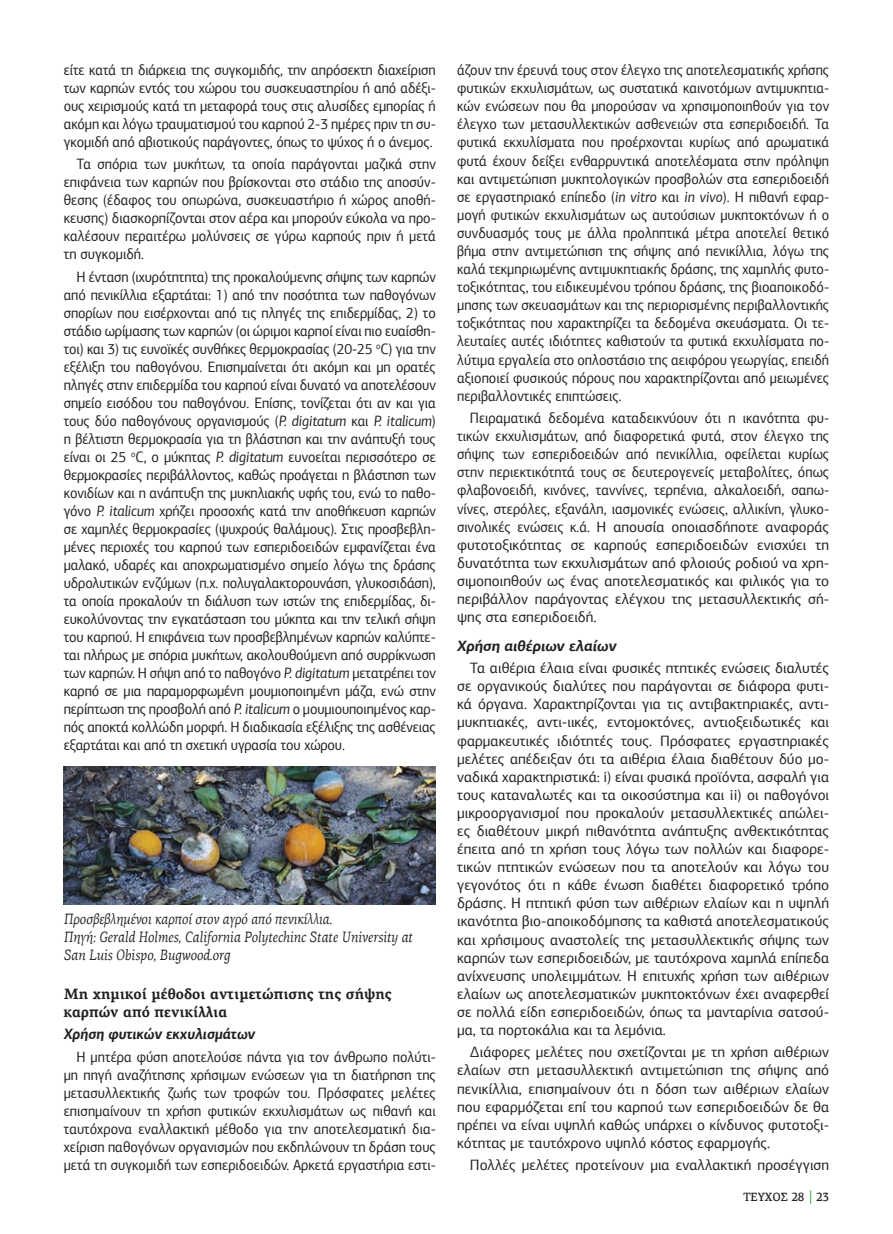
<style>
.page{position:relative;width:893px;height:1234px;background:#fff}
.page>*{position:absolute;margin:0;border:0;box-sizing:border-box;transform-origin:0 0}
.KEIMENO{font:15px/18px "PF Agora Sans Pro";color:#231f20;text-align:justify;scale:.94 1}
.KEIMENO-2{font:15px/18.1px "PF Agora Sans Pro";color:#231f20;text-align:justify}
.LEZANTA{font:italic 15px/18px "PF Agora Serif Pro";color:#231f20;scale:.86 1}
.TITLOS_10{font:700 15px/18px "PF Agora Serif Pro";color:#231f20;scale:.94 1}
.KEIMENO-3{font:italic 700 15px "PF Agora Sans Pro";color:#231f20;scale:.94 1}
.KEIMENO-4{font:italic 700 15px "PF Agora Sans Pro";color:#231f20}
.t1{font:500 12px "PF Agora Serif Pro";color:#231f20;scale:.94 1}
.s1{font-style:italic}
.s2{font-size:15px;color:#329945}
</style>
<div class="page">
<img style="left:64px;top:766px;width:372px;height:138px">
<p class="KEIMENO" style="left:64px;top:61px;width:397px">είτε κατά τη διάρκεια της συγκομιδής, την απρόσεκτη διαχείριση των καρπών εντός του χώρου του συσκευαστηρίου ή από αδέξι&shy;ους χειρισμούς κατά τη μεταφορά τους στις αλυσίδες εμπορίας ή ακόμη και λόγω τραυματισμού του καρπού 2-3 ημέρες πριν τη συ&shy;γκομιδή από αβιοτικούς παράγοντες, όπως το ψύχος ή ο άνεμος.</p>
<p class="KEIMENO" style="left:64px;top:155px;width:397px;text-indent:13px">Τα σπόρια των μυκήτων, τα οποία παράγονται μαζικά στην επιφάνεια των καρπών που βρίσκονται στο στάδιο της αποσύν&shy;θεσης (έδαφος του οπωρώνα, συσκευαστήριο ή χώρος αποθή&shy;κευσης) διασκορπίζονται στον αέρα και μπορούν εύκολα να προ&shy;καλέσουν περαιτέρω μολύνσεις σε γύρω καρπούς πριν ή μετά τη συγκομιδή.</p>
<p class="KEIMENO" style="left:64px;top:267px;width:397px;text-indent:13px">Η ένταση (ιχυρότητητα) της προκαλούμενης σήψης των καρπών από πενικίλλια εξαρτάται: 1) από την ποσότητα των παθογόνων σπορίων που εισέρχονται από τις πληγές της επιδερμίδας, 2) το στάδιο ωρίμασης των καρπών (οι ώριμοι καρποί είναι πιο ευαίσθη&shy;τοι) και 3) τις ευνοϊκές συνθήκες θερμοκρασίας (20-25 <sup>ο</sup>C) για την εξέλιξη του παθογόνου. Επισημαίνεται ότι ακόμη και μη ορατές πληγές στην επιδερμίδα του καρπού είναι δυνατό να αποτελέσουν σημείο εισόδου του παθογόνου. Επίσης, τονίζεται ότι αν και για τους δύο παθογόνους οργανισμούς (<span class="s1">P. digitatum</span> και <span class="s1">P. italicum</span>) η βέλτιστη θερμοκρασία για τη βλάστηση και την ανάπτυξή τους είναι οι 25 <sup>ο</sup>C, ο μύκητας <span class="s1">P. digitatum</span> ευνοείται περισσότερο σε θερμοκρασίες περιβάλλοντος, καθώς προάγεται η βλάστηση των κονιδίων και η ανάπτυξη της μυκηλιακής υφής του, ενώ το παθο&shy;γόνο <span class="s1">P. italicum</span> χρήζει προσοχής κατά την αποθήκευση καρπών σε χαμηλές θερμοκρασίες (ψυχρούς θαλάμους). Στις προσβεβλη&shy;μένες περιοχές του καρπού των εσπεριδοειδών εμφανίζεται ένα μαλακό, υδαρές και αποχρωματισμένο σημείο λόγω της δράσης υδρολυτικών ενζύμων (π.χ. πολυγαλακτορουνάση, γλυκοσιδάση), τα οποία προκαλούν τη διάλυση των ιστών της επιδερμίδας, δι&shy;ευκολύνοντας την εγκατάσταση του μύκητα και την τελική σήψη του καρπού. Η επιφάνεια των προσβεβλημένων καρπών καλύπτε&shy;ται πλήρως με σπόρια μυκήτων, ακολουθούμενη από συρρίκνωση των καρπών. Η σήψη από το παθογόνο <span class="s1">P. digitatum</span> μετατρέπει τον καρπό σε μια παραμορφωμένη μουμιοποιημένη μάζα, ενώ στην περίπτωση της προσβολή από <span class="s1">P. italicum</span> ο μουμιουποιημένος καρ&shy;πός αποκτά κολλώδη μορφή. Η διαδικασία εξέλιξης της ασθένειας εξαρτάται και από τη σχετική υγρασία του χώρου.</p>
<p class="LEZANTA" style="left:64px;top:909px;width:407px">Προσβεβλημένοι καρποί στον αγρό από πενικίλλια.<br>Πηγή: Gerald Holmes, California Polytechinc State University at<br>San Luis Obispo, Bugwood.org</p>
<p class="TITLOS_10" style="left:64px;top:985px;width:350px">Μη χημικοί μέθοδοι αντιμετώπισης της σήψης καρπών από πενικίλλια</p>
<p class="KEIMENO-3" style="left:64px;top:1024px;width:205px">Χρήση φυτικών εκχυλισμάτων</p>
<p class="KEIMENO" style="left:64px;top:1047px;width:397px;text-indent:13px">Η μητέρα φύση αποτελούσε πάντα για τον άνθρωπο πολύτι&shy;μη πηγή αναζήτησης χρήσιμων ενώσεων για τη διατήρηση της μετασυλλεκτικής ζωής των τροφών του. Πρόσφατες μελέτες επισημαίνουν τη χρήση φυτικών εκχυλισμάτων ως πιθανή και ταυτόχρονα εναλλακτική μέθοδο για την αποτελεσματική δια&shy;χείριση παθογόνων οργανισμών που εκδηλώνουν τη δράση τους μετά τη συγκομιδή των εσπεριδοειδών. Αρκετά εργαστήρια εστι-</p>
<p class="KEIMENO" style="left:457px;top:61px;width:397px">άζουν την έρευνά τους στον έλεγχο της αποτελεσματικής χρήσης φυτικών εκχυλισμάτων, ως συστατικά καινοτόμων αντιμυκητια&shy;κών ενώσεων που θα μπορούσαν να χρησιμοποιηθούν για τον έλεγχο των μετασυλλεκτικών ασθενειών στα εσπεριδοειδή. Τα φυτικά εκχυλίσματα που προέρχονται κυρίως από αρωματικά φυτά έχουν δείξει ενθαρρυντικά αποτελέσματα στην πρόληψη και αντιμετώπιση μυκητολογικών προσβολών στα εσπεριδοειδή σε εργαστηριακό επίπεδο (<span class="s1">in vitro</span> και <span class="s1">in vivo</span>). Η πιθανή εφαρ&shy;μογή φυτικών εκχυλισμάτων ως αυτούσιων μυκητοκτόνων ή ο συνδυασμός τους με άλλα προληπτικά μέτρα αποτελεί θετικό βήμα στην αντιμετώπιση της σήψης από πενικίλλια, λόγω της καλά τεκμηριωμένης αντιμυκητιακής δράσης, της χαμηλής φυτο&shy;τοξικότητας, του ειδικευμένου τρόπου δράσης, της βιοαποικοδό&shy;μησης των σκευασμάτων και της περιορισμένης περιβαλλοντικής τοξικότητας που χαρακτηρίζει τα δεδομένα σκευάσματα. Οι τε&shy;λευταίες αυτές ιδιότητες καθιστούν τα φυτικά εκχυλίσματα πο&shy;λύτιμα εργαλεία στο οπλοστάσιο της αειφόρου γεωργίας, επειδή αξιοποιεί φυσικούς πόρους που χαρακτηρίζονται από μειωμένες περιβαλλοντικές επιπτώσεις.</p>
<p class="KEIMENO" style="left:457px;top:409px;width:397px;text-indent:13px">Πειραματικά δεδομένα καταδεικνύουν ότι η ικανότητα φυ&shy;τικών εκχυλισμάτων, από διαφορετικά φυτά, στον έλεγχο της σήψης των εσπεριδοειδών από πενικίλλια, οφείλεται κυρίως στην περιεκτικότητά τους σε δευτερογενείς μεταβολίτες, όπως φλαβονοειδή, κινόνες, ταννίνες, τερπένια, αλκαλοειδή, σαπω&shy;νίνες, στερόλες, εξανάλη, ιασμονικές ενώσεις, αλλικίνη, γλυκο&shy;σινολικές ενώσεις κ.ά. Η απουσία οποιασδήποτε αναφοράς φυτοτοξικότητας σε καρπούς εσπεριδοειδών ενισχύει τη δυνατότητα των εκχυλισμάτων από φλοιούς ροδιού να χρη&shy;σιμοποιηθούν ως ένας αποτελεσματικός και φιλικός για το περιβάλλον παράγοντας ελέγχου της μετασυλλεκτικής σή&shy;ψης στα εσπεριδοειδή.</p>
<p class="KEIMENO-4" style="left:457px;top:636px;width:161px">Χρήση αιθέριων ελαίων</p>
<p class="KEIMENO-2" style="left:457px;top:659px;width:374px;text-indent:13px">Τα αιθέρια έλαια είναι φυσικές πτητικές ενώσεις διαλυτές σε οργανικούς διαλύτες που παράγονται σε διάφορα φυτι&shy;κά όργανα. Χαρακτηρίζονται για τις αντιβακτηριακές, αντι&shy;μυκητιακές, αντι-ιικές, εντομοκτόνες, αντιοξειδωτικές και φαρμακευτικές ιδιότητές τους. Πρόσφατες εργαστηριακές μελέτες απέδειξαν ότι τα αιθέρια έλαια διαθέτουν δύο μο&shy;ναδικά χαρακτηριστικά: i) είναι φυσικά προϊόντα, ασφαλή για τους καταναλωτές και τα οικοσύστημα και ii) οι παθογόνοι μικροοργανισμοί που προκαλούν μετασυλλεκτικές απώλει&shy;ες διαθέτουν μικρή πιθανότητα ανάπτυξης ανθεκτικότητας έπειτα από τη χρήση τους λόγω των πολλών και διαφορε&shy;τικών πτητικών ενώσεων που τα αποτελούν και λόγω του γεγονότος ότι η κάθε ένωση διαθέτει διαφορετικό τρόπο δράσης. Η πτητική φύση των αιθέριων ελαίων και η υψηλή ικανότητα βιο-αποικοδόμησης τα καθιστά αποτελεσματικούς και χρήσιμους αναστολείς της μετασυλλεκτικής σήψης των καρπών των εσπεριδοειδών, με ταυτόχρονα χαμηλά επίπεδα ανίχνευσης υπολειμμάτων. Η επιτυχής χρήση των αιθέριων ελαίων ως αποτελεσματικών μυκητοκτόνων έχει αναφερθεί σε πολλά είδη εσπεριδοειδών, όπως τα μανταρίνια σατσού&shy;μα, τα πορτοκάλια και τα λεμόνια.</p>
<p class="KEIMENO-2" style="left:457px;top:1042px;width:374px;text-indent:13px">Διάφορες μελέτες που σχετίζονται με τη χρήση αιθέριων ελαίων στη μετασυλλεκτική αντιμετώπιση της σήψης από πενικίλλια, επισημαίνουν ότι η δόση των αιθέριων ελαίων που εφαρμόζεται επί του καρπού των εσπεριδοειδών δε θα πρέπει να είναι υψηλή καθώς υπάρχει ο κίνδυνος φυτοτοξι&shy;κότητας με ταυτόχρονο υψηλό κόστος εφαρμογής.</p>
<p class="KEIMENO-2" style="left:470px;top:1155px;width:361px">Πολλές μελέτες προτείνουν μια εναλλακτική προσέγγιση</p>
<p class="t1" style="left:743px;top:1189px;width:93px">ΤΕΥΧΟΣ 28 <span class="s2">|</span> 23</p>
</div>
